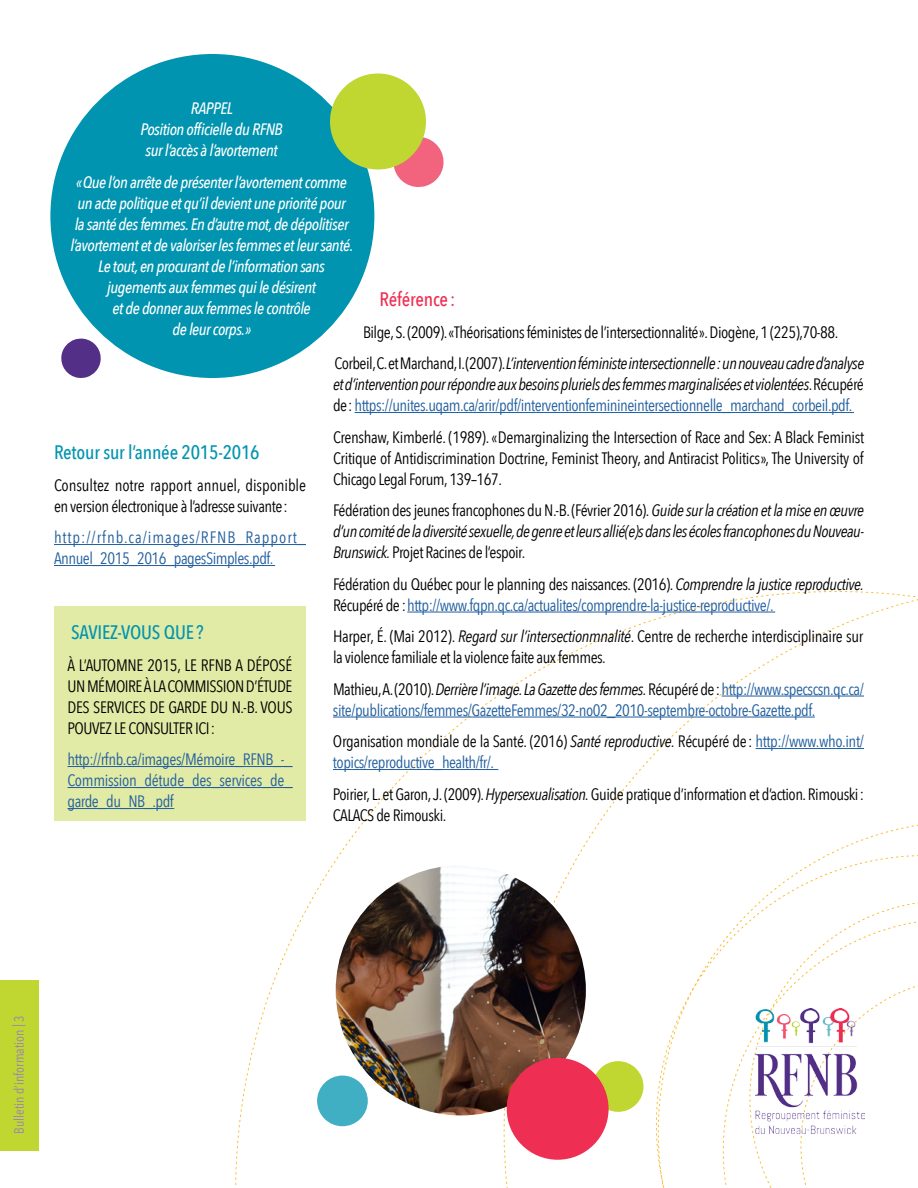
<style>
.page{position:relative;width:918px;height:1188px;background:#fff}
.page>*{position:absolute;margin:0;border:0;box-sizing:border-box;transform-origin:0 0}
.t1{font:500 19.5px "Avenir Next Condensed";letter-spacing:-.01em;color:#0094b0}
.t2{font:500 19.5px "Avenir Next Condensed";letter-spacing:-.01em;color:#ee2f53}
.t3{font:16.5px/21px "Avenir Next Condensed";letter-spacing:-.03em;color:#000}
.t4{font:16.5px/21px "Avenir Next Condensed";letter-spacing:-.03em;color:#215e9e}
.t5{font:italic 500 16.5px/21px "Avenir Next Condensed";letter-spacing:-.03em;color:#fff;text-align:center}
.t6{font:italic 16.5px/21px "Avenir Next Condensed";letter-spacing:-.03em;color:#000;text-align:justify}
.t7{font:13.5px "Avenir Next Condensed";color:#9984b6}
.s1{font-style:italic}
.s2{font-style:italic;color:#000}
.s3{color:#000}
.s4{font-style:normal}
</style>
<div class="page">
<svg style="left:235px;top:591px;width:683px;height:597px"></svg>
<div style="left:0;top:980px;width:39px;height:170px;background:#bfd730"></div>
<hr style="left:355px;top:412px;width:499px;height:1px;background:#215e9e">
<hr style="left:407px;top:612px;width:368px;height:1px;background:#215e9e">
<hr style="left:722px;top:696px;width:142px;height:1px;background:#215e9e">
<hr style="left:333px;top:717px;width:482px;height:1px;background:#215e9e">
<hr style="left:756px;top:748px;width:108px;height:1px;background:#215e9e">
<hr style="left:333px;top:769px;width:165px;height:1px;background:#215e9e">
<hr style="left:54px;top:544px;width:252px;height:1px;background:#215e9e">
<hr style="left:54px;top:565px;width:221px;height:1px;background:#215e9e">
<div style="left:54px;top:606px;width:252px;height:215px;background:#e1eba6"></div>
<hr style="left:68px;top:766px;width:224px;height:1px;background:#215e9e">
<hr style="left:68px;top:787px;width:224px;height:1px;background:#215e9e">
<hr style="left:68px;top:808px;width:106px;height:1px;background:#215e9e">
<img style="left:756px;top:1008px;width:109px;height:126px">
<img style="left:336px;top:865px;width:250px;height:250px;border-radius:125px">
<div style="left:593px;top:1061px;width:51px;height:51px;background:#bfd730;border-radius:50%"></div>
<div style="left:507px;top:1058px;width:102px;height:102px;background:#ee2f53;border-radius:50%"></div>
<div style="left:50px;top:54px;width:324px;height:324px;background:#0094b0;border-radius:50%"></div>
<div style="left:317px;top:1076px;width:51px;height:50px;background:#40aec3;border-radius:50%"></div>
<svg style="left:61px;top:338px;width:40px;height:40px"></svg>
<svg style="left:394px;top:137px;width:50px;height:50px"></svg>
<div style="left:330px;top:74px;width:96px;height:96px;background:#bfd730;border-radius:50%"></div>
<p class="t5" style="left:141px;top:98px;width:144px">RAPPEL<br>Position officielle du RFNB sur l’accès à l’avortement</p>
<p class="t5" style="left:70px;top:171px;width:284px">«Que l’on arrête de présenter l’avortement comme un acte politique et qu’il devient une priorité pour<br>la santé des femmes. En d’autre mot, de dépolitiser l’avortement et de valoriser les femmes et leur santé.<br>Le tout, en procurant de l’information sans jugements aux femmes qui le désirent<br>et de donner aux femmes le contrôle<br>de leur corps.»</p>
<p class="t2" style="left:380px;top:288px;width:77px">Référence:</p>
<p class="t3" style="left:335px;top:315px;width:531px;line-height:31.5px;text-align:center">Bilge, S. (2009). «Théorisations féministes de l’intersectionnalité». Diogène, 1 (225),70-88.<br>Corbeil, C. et Marchand, I. (2007). <span class="s1">L’intervention féministe intersectionnelle : un nouveau cadre d’analyse</span></p>
<p class="t4" style="left:333px;top:373px;width:532px"><span class="s2">et d’intervention pour répondre aux besoins pluriels des femmes marginalisées et violentées</span><span class="s3">. Récupéré de:</span> https://unites.uqam.ca/arir/pdf/interventionfeminineintersectionnelle_marchand_corbeil.pdf.</p>
<p class="t3" style="left:333px;top:426px;width:533px;text-align:justify">Crenshaw, Kimberlé. (1989). «Demarginalizing the Intersection of Race and Sex: A Black Feminist Critique of Antidiscrimination Doctrine, Feminist Theory, and Antiracist Politics», The University of Chicago Legal Forum, 139–167.</p>
<p class="t6" style="left:333px;top:500px;width:533px"><span class="s4">Fédération des jeunes francophones du N.-B. (Février 2016).</span> Guide sur la création et la mise en œuvre d’un comité de la diversité sexuelle, de genre et leurs allié(e)s dans les écoles francophones du Nouveau-Brunswick. <span class="s4">Projet Racines de l’espoir.</span></p>
<p class="t4" style="left:333px;top:573px;width:532px"><span class="s3">Fédération du Québec pour le planning des naissances. (2016).</span> <span class="s2">Comprendre la justice reproductive.<br></span><span class="s3">Récupéré de :</span>http://www.fqpn.qc.ca/actualites/comprendre-la-justice-reproductive/.</p>
<p class="t3" style="left:333px;top:625px;width:532px">Harper, É. (Mai 2012). <span class="s1">Regard sur l’intersectionmnalité</span>. Centre de recherche interdisciplinaire sur la violence familiale et la violence faite aux femmes.</p>
<p class="t4" style="left:333px;top:678px;width:533px"><span class="s3">Mathieu, A. (2010).</span> <span class="s2">Derrière l’image. La Gazette des femmes.</span> <span class="s3">Récupéré de:</span> http://www.specscsn.qc.ca/ site/publications/femmes/GazetteFemmes/32-no02_2010-septembre-octobre-Gazette.pdf.</p>
<p class="t4" style="left:333px;top:730px;width:532px"><span class="s3">Organisation mondiale de la Santé. (2016)</span> <span class="s2">Santé reproductive.</span> <span class="s3">Récupéré de:</span> http://www.who.int/ topics/reproductive_health/fr/.</p>
<p class="t3" style="left:333px;top:783px;width:533px">Poirier, L. et Garon, J. (2009). <span class="s1">Hypersexualisation.</span> Guide pratique d’information et d’action. Rimouski:<br>CALACS de Rimouski.</p>
<p class="t1" style="left:54px;top:441px;width:207px">Retour sur l’année 2015-2016</p>
<p class="t3" style="left:54px;top:474px;width:254px">Consultez notre rapport annuel, disponible en version électronique à l’adresse suivante:</p>
<p class="t4" style="left:54px;top:526px;width:254px">http://rfnb.ca/images/RFNB_Rapport_<br>Annuel_2015_2016_pagesSimples.pdf.</p>
<p class="t1" style="left:71px;top:621px;width:134px">SAVIEZ-VOUS QUE?</p>
<p class="t3" style="left:68px;top:654px;width:227px;text-align:justify">À L’AUTOMNE 2015, LE RFNB A DÉPOSÉ UN MÉMOIRE À LA COMMISSION D’ÉTUDE DES SERVICES DE GARDE DU N.-B. VOUS POUVEZ LE CONSULTER ICI:</p>
<p class="t4" style="left:68px;top:748px;width:227px;text-align:justify">http://rfnb.ca/images/Mémoire_RFNB_-_ Commission_détude_des_services_de_ garde_du_NB_.pdf</p>
<p class="t7" style="left:7px;top:1134px;width:120px;rotate:-90deg">Bulletin d’information | 3</p>
</div>
